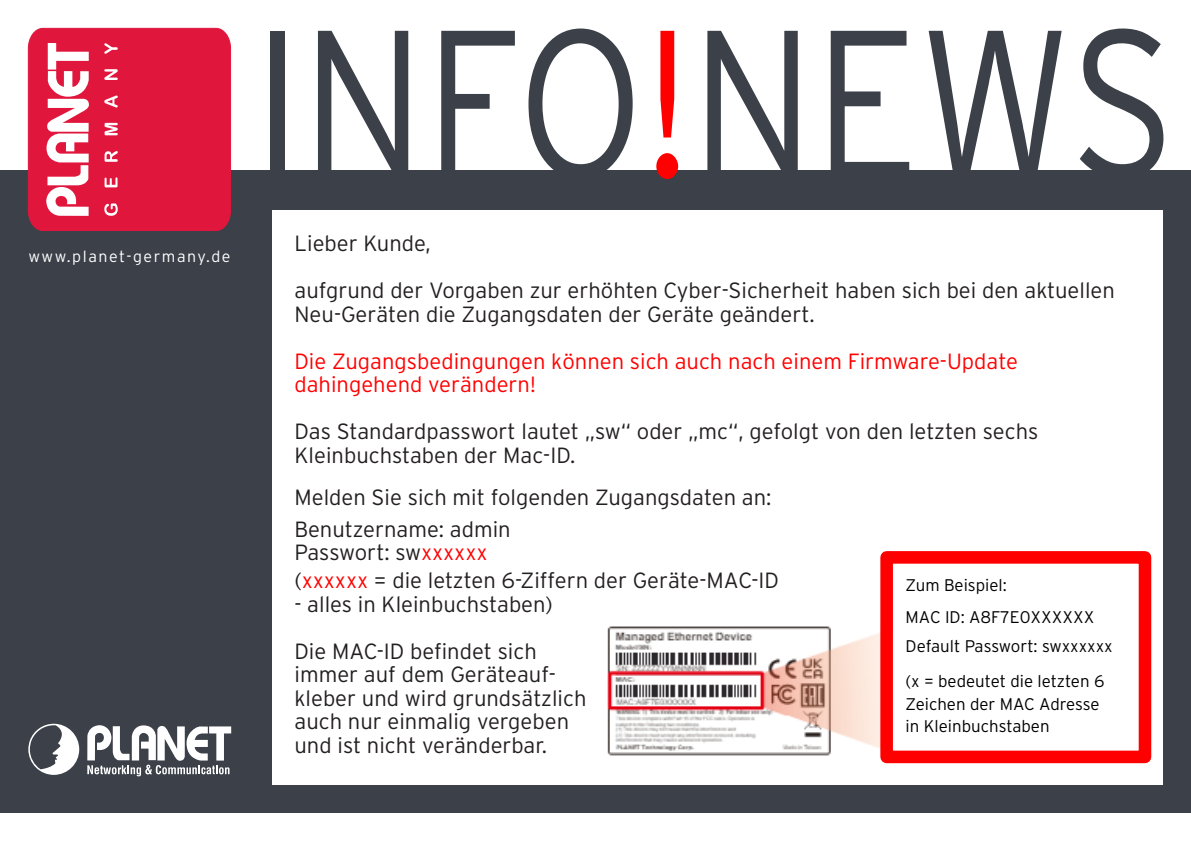
<style>
.page{position:relative;width:1191px;height:842px;background:#fff}
.page>*{position:absolute;margin:0;border:0;box-sizing:border-box;transform-origin:0 0}
.t1{font:300 208.4px "Interstate";letter-spacing:-.005em;color:#3b4049;scale:.86 1}
.t2{font:300 22px/23.6px "Interstate";color:#231f20}
.t3{font:300 22px/23.6px "Interstate";color:#f00}
.t4{font:300 16.8px/31.8px "Interstate";color:#000}
.t5{font:300 16px "Interstate";letter-spacing:.095em;color:#fff}
.s1{color:#f00}
</style>
<div class="page">
<div style="left:0;top:170px;width:1191px;height:643px;background:#3b4049"></div>
<div style="left:272px;top:211px;width:890px;height:574px;background:#fff"></div>
<img style="left:608px;top:626px;width:272px;height:130px">
<div style="left:880px;top:551px;width:271px;height:212px;border:13px solid #f00"></div>
<div style="left:28px;top:28px;width:203px;height:203px;background:#e1163d"></div>
<svg style="left:46px;top:43px;width:43px;height:173px"></svg>
<svg style="left:104px;top:43px;width:14px;height:173px;background:#e74c6a"></svg>
<svg style="left:87px;top:725px;width:144px;height:51px"></svg>
<svg style="left:28px;top:724px;width:51px;height:51px"></svg>
<p class="t5" style="left:28px;top:250px;width:204px">www.planet-germany.de</p>
<h1 class="t1" style="left:253px;top:25px;width:1075px">INFO<span class="s1">!</span>NEWS</h1>
<p class="t2" style="left:294px;top:222px;width:822px;line-height:47px">Lieber Kunde,<br>aufgrund der Vorgaben zur erhöhten Cyber-Sicherheit haben sich bei den aktuellen</p>
<p class="t2" style="left:294px;top:304px;width:522px">Neu-Geräten die Zugangsdaten der Geräte geändert.</p>
<p class="t3" style="left:294px;top:351px;width:725px">Die Zugangsbedingungen können sich auch nach einem Firmware-Update dahingehend verändern!</p>
<p class="t2" style="left:294px;top:421px;width:745px">Das Standardpasswort lautet „sw“ oder „mc“, gefolgt von den letzten sechs<br>Kleinbuchstaben der Mac-ID.</p>
<p class="t2" style="left:294px;top:483px;width:479px;line-height:32px">Melden Sie sich mit folgenden Zugangsdaten an:<br>Benutzername: admin</p>
<p class="t2" style="left:294px;top:540px;width:486px;line-height:28px">Passwort: sw<span class="s1">xxxxxx<br></span>(<span class="s1">xxxxxx</span> = die letzten 6-Ziffern der Geräte-MAC-ID</p>
<p class="t2" style="left:294px;top:582px;width:260px;line-height:47px">- alles in Kleinbuchstaben)<br>Die MAC-ID befindet sich</p>
<p class="t2" style="left:294px;top:665px;width:293px">immer auf dem Geräteauf&shy;kleber und wird grundsätzlich auch nur einmalig vergeben und ist nicht veränderbar.</p>
<p class="t4" style="left:906px;top:571px;width:190px">Zum Beispiel:<br>MAC ID: A8F7E0XXXXXX</p>
<p class="t4" style="left:906px;top:630px;width:209px;line-height:34.6px">Default Passwort: swxxxxxx (x = bedeutet die letzten 6</p>
<p class="t4" style="left:906px;top:694px;width:196px;line-height:22.8px">Zeichen der MAC Adresse in Kleinbuchstaben</p>
</div>
